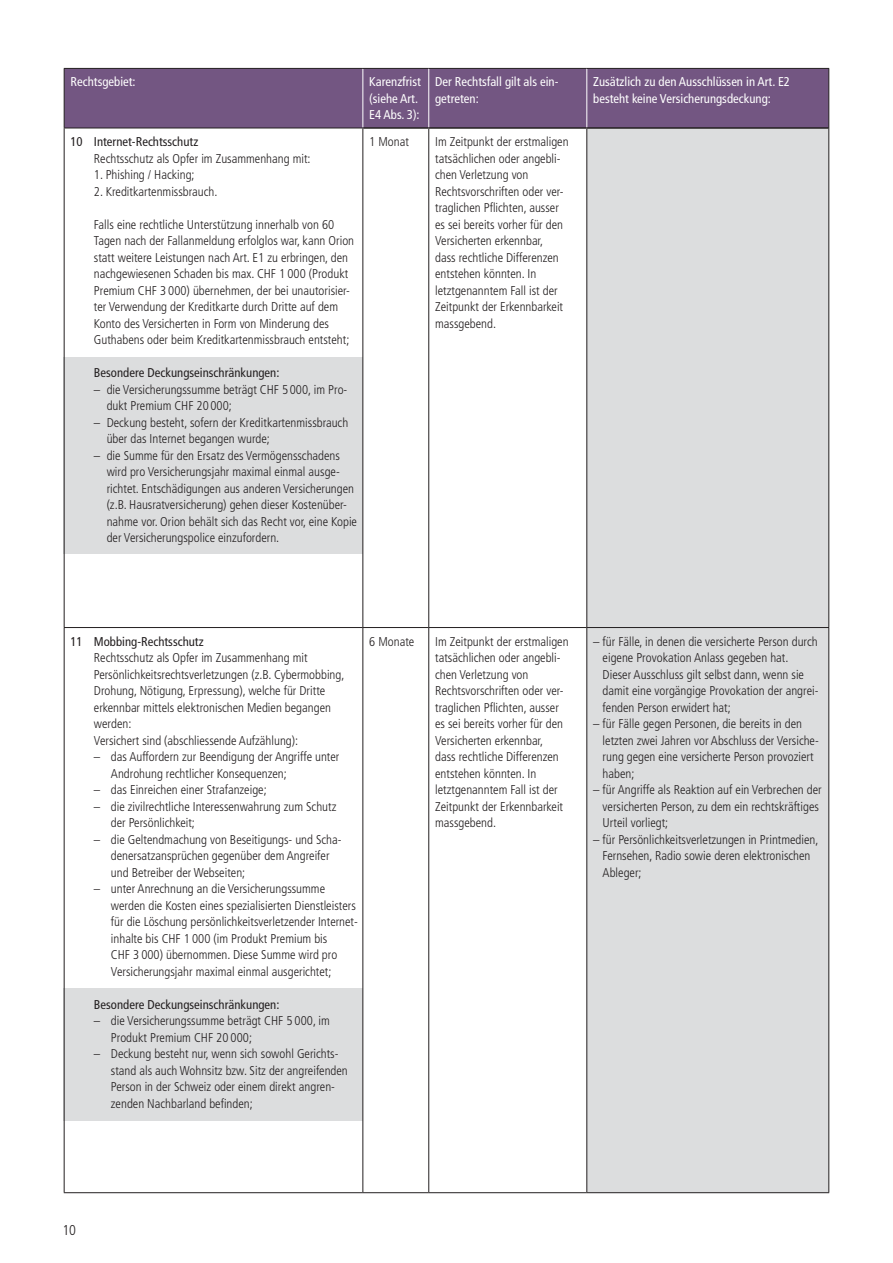
<style>
.page{position:relative;width:893px;height:1263px;background:#fff}
.page>*{position:absolute;margin:0;border:0;box-sizing:border-box;transform-origin:0 0}
.t1{font:300 condensed 14.25px "Frutiger LT";color:#231f20}
.t2{font:300 condensed 12.75px/16.5px "Frutiger LT";color:#231f20}
.t3{font:condensed 12.75px/16.5px "Frutiger";color:#fff}
.t4{font:condensed 12.75px "Frutiger LT";color:#231f20}
.t5{font:condensed 12.75px "Frutiger";color:#231f20}
</style>
<div class="page">
<div style="left:64px;top:988px;width:299px;height:132px;background:#dcddde"></div>
<div style="left:64px;top:357px;width:299px;height:197px;background:#dcddde"></div>
<div style="left:65px;top:69px;width:763px;height:59px;background:#735682"></div>
<div style="left:587px;top:129px;width:241px;height:1063px;background:#dcddde"></div>
<hr style="left:64px;top:128px;width:299px;height:1px;background:#231f20">
<hr style="left:363px;top:127px;width:66px;height:2px;background:#231f20">
<hr style="left:429px;top:127px;width:158px;height:2px;background:#231f20">
<hr style="left:587px;top:127px;width:241px;height:2px;background:#231f20">
<hr style="left:362px;top:69px;width:1px;height:58px;background:#fff">
<hr style="left:363px;top:68px;width:66px;height:1px;background:#231f20">
<hr style="left:428px;top:69px;width:1px;height:58px;background:#fff">
<hr style="left:429px;top:68px;width:158px;height:1px;background:#231f20">
<hr style="left:586px;top:69px;width:1px;height:58px;background:#fff">
<hr style="left:828px;top:69px;width:1px;height:59px;background:#231f20">
<hr style="left:587px;top:68px;width:242px;height:1px;background:#231f20">
<hr style="left:64px;top:128px;width:1px;height:499px;background:#231f20">
<hr style="left:362px;top:128px;width:1px;height:499px;background:#231f20">
<hr style="left:428px;top:129px;width:1px;height:498px;background:#231f20">
<hr style="left:586px;top:129px;width:1px;height:498px;background:#231f20">
<hr style="left:828px;top:128px;width:1px;height:499px;background:#231f20">
<hr style="left:64px;top:628px;width:1px;height:564px;background:#231f20">
<hr style="left:64px;top:627px;width:299px;height:1px;background:#231f20">
<hr style="left:64px;top:1192px;width:299px;height:1px;background:#231f20">
<hr style="left:362px;top:628px;width:1px;height:564px;background:#231f20">
<hr style="left:363px;top:627px;width:66px;height:1px;background:#231f20">
<hr style="left:363px;top:1192px;width:66px;height:1px;background:#231f20">
<hr style="left:428px;top:628px;width:1px;height:564px;background:#231f20">
<hr style="left:429px;top:627px;width:158px;height:1px;background:#231f20">
<hr style="left:429px;top:1192px;width:158px;height:1px;background:#231f20">
<hr style="left:586px;top:628px;width:1px;height:564px;background:#231f20">
<hr style="left:828px;top:628px;width:1px;height:564px;background:#231f20">
<hr style="left:587px;top:627px;width:242px;height:1px;background:#231f20">
<hr style="left:587px;top:1192px;width:242px;height:1px;background:#231f20">
<hr style="left:64px;top:68px;width:299px;height:1px;background:#231f20">
<hr style="left:64px;top:69px;width:1px;height:59px;background:#231f20">
<p class="t3" style="left:71px;top:74px;width:67px">Rechtsgebiet:</p>
<p class="t3" style="left:369px;top:74px;width:53px">Karenzfrist (siehe Art.<br>E4 Abs. 3):</p>
<p class="t3" style="left:435px;top:74px;width:125px">Der Rechtsfall gilt als ein&shy;getreten:</p>
<p class="t3" style="left:593px;top:74px;width:198px">Zusätzlich zu den Ausschlüssen in Art. E2 besteht keine Versicherungsdeckung:</p>
<p class="t5" style="left:71px;top:135px;width:129px">10 Internet-Rechtsschutz</p>
<p class="t2" style="left:94px;top:150px;width:218px">Rechtsschutz als Opfer im Zusammenhang mit:</p>
<p class="t2" style="left:94px;top:167px;width:102px">1. Phishing / Hacking;</p>
<p class="t2" style="left:94px;top:183px;width:125px">2. Kreditkartenmissbrauch.</p>
<p class="t2" style="left:94px;top:216px;width:262px">Falls eine rechtliche Unterstützung innerhalb von 60<br>Tagen nach der Fallanmeldung erfolglos war, kann Orion statt weitere Leistungen nach Art. E1 zu erbringen, den nachgewiesenen Schaden bis max. CHF 1 000 (Produkt Premium CHF 3 000) übernehmen, der bei unautorisier&shy;ter Verwendung der Kreditkarte durch Dritte auf dem Konto des Versicherten in Form von Minderung des Guthabens oder beim Kreditkartenmissbrauch entsteht;</p>
<p class="t4" style="left:94px;top:366px;width:187px">Besondere Deckungseinschränkungen:</p>
<p class="t2" style="left:107px;top:381px;width:242px;text-indent:-13px">– die Versicherungssumme beträgt CHF 5 000, im Pro&shy;dukt Premium CHF 20 000;</p>
<p class="t2" style="left:107px;top:414px;width:243px;text-indent:-13px">– Deckung besteht, sofern der Kreditkartenmissbrauch über das Internet begangen wurde;</p>
<p class="t2" style="left:107px;top:447px;width:252px;text-indent:-13px">– die Summe für den Ersatz des Vermögensschadens wird pro Versicherungsjahr maximal einmal ausge&shy;richtet. Entschädigungen aus anderen Versicherungen (z.B. Hausratversicherung) gehen dieser Kostenüber&shy;nahme vor. Orion behält sich das Recht vor, eine Kopie der Versicherungspolice einzufordern.</p>
<p class="t2" style="left:369px;top:134px;width:41px">1 Monat</p>
<p class="t2" style="left:435px;top:134px;width:135px">Im Zeitpunkt der erstmaligen tatsächlichen oder angebli&shy;chen Verletzung von<br>Rechtsvorschriften oder ver&shy;traglichen Pflichten, ausser es sei bereits vorher für den<br>Versicherten erkennbar,<br>dass rechtliche Differenzen entstehen könnten. In letztgenanntem Fall ist der<br>Zeitpunkt der Erkennbarkeit massgebend.</p>
<p class="t5" style="left:71px;top:634px;width:135px">11 Mobbing-Rechtsschutz</p>
<p class="t2" style="left:94px;top:650px;width:252px">Rechtsschutz als Opfer im Zusammenhang mit Persönlichkeitsrechtsverletzungen (z.B. Cybermobbing, Drohung, Nötigung, Erpressung), welche für Dritte erkennbar mittels elektronischen Medien begangen werden:<br>Versichert sind (abschliessende Aufzählung):</p>
<p class="t2" style="left:111px;top:749px;width:230px;text-indent:-17px">– das Auffordern zur Beendigung der Angriffe unter<br>Androhung rechtlicher Konsequenzen;</p>
<p class="t2" style="left:94px;top:782px;width:174px">– das Einreichen einer Strafanzeige;</p>
<p class="t2" style="left:111px;top:798px;width:227px;text-indent:-17px">– die zivilrechtliche Interessenwahrung zum Schutz der Persönlichkeit;</p>
<p class="t2" style="left:111px;top:831px;width:232px;text-indent:-17px">– die Geltendmachung von Beseitigungs- und Scha&shy;denersatzansprüchen gegenüber dem Angreifer und Betreiber der Webseiten;</p>
<p class="t2" style="left:111px;top:881px;width:247px;text-indent:-17px">– unter Anrechnung an die Versicherungssumme werden die Kosten eines spezialisierten Dienstleisters für die Löschung persönlichkeitsverletzender Internet&shy;inhalte bis CHF 1 000 (im Produkt Premium bis<br>CHF 3 000) übernommen. Diese Summe wird pro Versicherungsjahr maximal einmal ausgerichtet;</p>
<p class="t4" style="left:94px;top:997px;width:187px">Besondere Deckungseinschränkungen:</p>
<p class="t2" style="left:111px;top:1013px;width:221px;text-indent:-17px">– die Versicherungssumme beträgt CHF 5 000, im<br>Produkt Premium CHF 20 000;</p>
<p class="t2" style="left:111px;top:1046px;width:238px;text-indent:-17px">– Deckung besteht nur, wenn sich sowohl Gerichts&shy;stand als auch Wohnsitz bzw. Sitz der angreifenden Person in der Schweiz oder einem direkt angren&shy;zenden Nachbarland befinden;</p>
<p class="t2" style="left:369px;top:633px;width:47px">6 Monate</p>
<p class="t2" style="left:435px;top:633px;width:135px">Im Zeitpunkt der erstmaligen tatsächlichen oder angebli&shy;chen Verletzung von<br>Rechtsvorschriften oder ver&shy;traglichen Pflichten, ausser es sei bereits vorher für den<br>Versicherten erkennbar,<br>dass rechtliche Differenzen entstehen könnten. In letztgenanntem Fall ist der<br>Zeitpunkt der Erkennbarkeit massgebend.</p>
<p class="t2" style="left:603px;top:633px;width:217px;text-indent:-9px">– für Fälle, in denen die versicherte Person durch eigene Provokation Anlass gegeben hat.<br>Dieser Ausschluss gilt selbst dann, wenn sie damit eine vorgängige Provokation der angrei&shy;fenden Person erwidert hat;</p>
<p class="t2" style="left:603px;top:715px;width:218px;text-indent:-9px">– für Fälle gegen Personen, die bereits in den letzten zwei Jahren vor Abschluss der Versiche&shy;rung gegen eine versicherte Person provoziert haben;</p>
<p class="t2" style="left:603px;top:781px;width:221px;text-indent:-9px">– für Angriffe als Reaktion auf ein Verbrechen der versicherten Person, zu dem ein rechtskräftiges<br>Urteil vorliegt;</p>
<p class="t2" style="left:603px;top:831px;width:217px;text-indent:-9px">– für Persönlichkeitsverletzungen in Printmedien,<br>Fernsehen, Radio sowie deren elektronischen<br>Ableger;</p>
<p class="t1" style="left:62px;top:1222px;width:15px">10</p>
</div>
